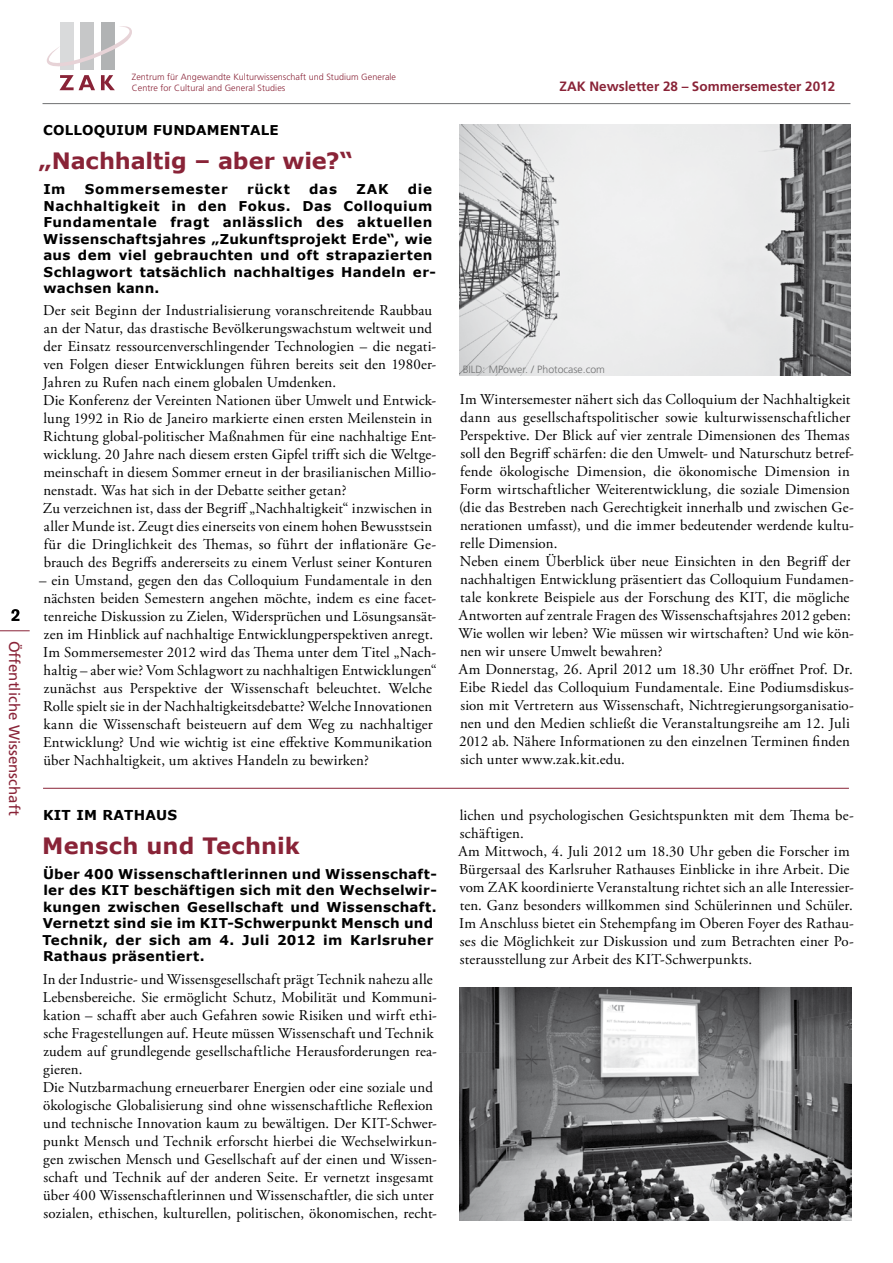
<style>
.page{position:relative;width:893px;height:1263px;background:#fff}
.page>*{position:absolute;margin:0;border:0;box-sizing:border-box;transform-origin:0 0}
.t1{font:700 22.5px "Verdana";letter-spacing:-.005em;color:#892337}
.t2{font:15px/18px "Adobe Garamond Pro";letter-spacing:.01em;color:#000}
.t3{font:15px "Frutiger LT Std";letter-spacing:.005em;color:#892337}
.t4{font:700 13.65px "Verdana";color:#000}
.t5{font:700 13.5px/16.5px "Verdana";letter-spacing:.025em;color:#000}
.t6{font:700 13.5px "Frutiger LT Std";color:#892337}
.t7{font:700 13.5px "Verdana";letter-spacing:.055em;color:#000}
.t8{font:300 10.5px "Frutiger LT Std";color:#707172}
.t9{font:300 9px/10.8px "Frutiger LT Std";letter-spacing:.005em;color:#892337}
</style>
<div class="page">
<hr style="left:43px;top:103px;width:807px;height:1px;background:#707172">
<div style="left:101px;top:22px;width:13px;height:48px;background:#b1b3b4"></div>
<div style="left:80px;top:22px;width:14px;height:48px;background:#c6c7c8"></div>
<div style="left:60px;top:22px;width:14px;height:48px;background:#d9dadb"></div>
<svg style="left:47px;top:24px;width:85px;height:66px"></svg>
<hr style="left:43px;top:788px;width:806px;height:1px;background:#892337">
<svg style="left:11px;top:609px;width:8px;height:12px"></svg>
<hr style="left:0;top:630px;width:30px;height:1px;background:#892337">
<img style="left:459px;top:987px;width:392px;height:233px">
<img style="left:459px;top:125px;width:391px;height:250px">
<p class="t3" style="left:23px;top:641px;width:176px;rotate:90deg">Öffentliche Wissenschaft</p>
<p class="t9" style="left:132px;top:72px;width:266px">Zentrum für Angewandte Kulturwissenschaft und Studium Generale<br>Centre for Cultural and General Studies</p>
<p class="t5" style="left:43px;top:122px;width:73px">Colloquiu</p>
<p class="t5" style="left:135px;top:122px;width:143px">m Fu ndame ntale</p>
<h1 class="t1" style="left:39px;top:145px;width:316px">„Nachhaltig – aber wie?“</h1>
<p class="t5" style="left:43px;top:181px;width:24px">Im</p>
<p class="t7" style="left:85px;top:180px;width:144px">Sommersemester</p>
<p class="t5" style="left:247px;top:181px;width:44px">rückt</p>
<p class="t5" style="left:309px;top:181px;width:29px">das</p>
<p class="t5" style="left:356px;top:181px;width:34px">ZAK</p>
<p class="t5" style="left:43px;top:181px;width:394px;text-indent:365px">die Nachhaltigkeit in den Fokus. Das Colloquium Fundamentale fragt anlässlich des aktuellen Wissenschaftsjahres „Zukunftsprojekt Erde“, wie aus dem viel gebrauchten und oft strapazierten Schlagwort tatsächlich nachhaltiges Handeln er&shy;wachsen kann.</p>
<p class="t2" style="left:43px;top:302px;width:395px">Der seit Beginn der Industrialisierung voranschreitende Raubbau an der Natur, das drastische Bevölkerungswachstum weltweit und der Einsatz ressourcenverschlingender Technologien – die negati&shy;ven Folgen dieser Entwicklungen führen bereits seit den 1980er-Jahren zu Rufen nach einem globalen Umdenken.<br>Die Konferenz der Vereinten Nationen über Umwelt und Entwick&shy;lung 1992 in Rio de Janeiro markierte einen ersten Meilenstein in Richtung global-politischer Maßnahmen für eine nachhaltige Ent&shy;wicklung. 20 Jahre nach diesem ersten Gipfel trifft sich die Weltge&shy;meinschaft in diesem Sommer erneut in der brasilianischen Millio&shy;nenstadt. Was hat sich in der Debatte seither getan?<br>Zu verzeichnen ist, dass der Begriff „Nachhaltigkeit“ inzwischen in aller Munde ist. Zeugt dies einerseits von einem hohen Bewusstsein für die Dringlichkeit des Themas, so führt der inflationäre Ge&shy;brauch des Begriffs andererseits zu einem Verlust seiner Konturen</p>
<p class="t2" style="left:39px;top:572px;width:399px">– ein Umstand, gegen den das Colloquium Fundamentale in den nächsten beiden Semestern angehen möchte, indem es eine facet&shy;tenreiche Diskussion zu Zielen, Widersprüchen und Lösungsansät&shy;zen im Hinblick auf nachhaltige Entwicklungperspektiven anregt.<br>Im Sommersemester 2012 wird das Thema unter dem Titel „Nach&shy;haltig – aber wie? Vom Schlagwort zu nachhaltigen Entwicklungen“ zunächst aus Perspektive der Wissenschaft beleuchtet. Welche Rolle spielt sie in der Nachhaltigkeitsdebatte? Welche Innovationen kann die Wissenschaft beisteuern auf dem Weg zu nachhaltiger Entwicklung? Und wie wichtig ist eine effektive Kommunikation über Nachhaltigkeit, um aktives Handeln zu bewirken?</p>
<p class="t4" style="left:43px;top:805px;width:71px">KIT i m rathaus</p>
<h1 class="t1" style="left:42px;top:830px;width:259px">Mensch und Technik</h1>
<p class="t5" style="left:42px;top:865px;width:396px">Über 400 Wissenschaftlerinnen und Wissenschaft&shy;ler des KIT beschäftigen sich mit den Wechselwir&shy;kungen zwischen Gesellschaft und Wissenschaft.<br>Vernetzt sind sie im KIT-Schwerpunkt Mensch und Technik, der sich am 4. Juli 2012 im Karlsruher Rathaus präsentiert.</p>
<p class="t2" style="left:43px;top:970px;width:396px">In der Industrie- und Wissensgesellschaft prägt Technik nahezu alle Lebensbereiche. Sie ermöglicht Schutz, Mobilität und Kommuni&shy;kation – schafft aber auch Gefahren sowie Risiken und wirft ethi&shy;sche Fragestellungen auf. Heute müssen Wissenschaft und Technik zudem auf grundlegende gesellschaftliche Herausforderungen rea&shy;gieren.<br>Die Nutzbarmachung erneuerbarer Energien oder eine soziale und ökologische Globalisierung sind ohne wissenschaftliche Reflexion und technische Innovation kaum zu bewältigen. Der KIT-Schwer&shy;punkt Mensch und Technik erforscht hierbei die Wechselwirkun&shy;gen zwischen Mensch und Gesellschaft auf der einen und Wissen&shy;schaft und Technik auf der anderen Seite. Er vernetzt insgesamt über 400 Wissenschaftlerinnen und Wissenschaftler, die sich unter sozialen, ethischen, kulturellen, politischen, ökonomischen, recht-</p>
<p class="t6" style="left:559px;top:78px;width:277px">ZAK Newsletter 28 – Sommersemester 2012</p>
<p class="t8" style="left:463px;top:363px;width:144px">Bild : MPower. / Photocase.com</p>
<p class="t2" style="left:459px;top:391px;width:397px">Im Wintersemester nähert sich das Colloquium der Nachhaltigkeit dann aus gesellschaftspolitischer sowie kulturwissenschaftlicher Perspektive. Der Blick auf vier zentrale Dimensionen des Themas soll den Begriff schärfen: die den Umwelt- und Naturschutz betref&shy;fende ökologische Dimension, die ökonomische Dimension in Form wirtschaftlicher Weiterentwicklung, die soziale Dimension (die das Bestreben nach Gerechtigkeit innerhalb und zwischen Ge&shy;nerationen umfasst), und die immer bedeutender werdende kultu&shy;relle Dimension.<br>Neben einem Überblick über neue Einsichten in den Begriff der nachhaltigen Entwicklung präsentiert das Colloquium Fundamen&shy;tale konkrete Beispiele aus der Forschung des KIT, die mögliche Antworten auf zentrale Fragen des Wissenschaftsjahres 2012 geben:<br>Wie wollen wir leben? Wie müssen wir wirtschaften? Und wie kön&shy;nen wir unsere Umwelt bewahren?<br>Am Donnerstag, 26. April 2012 um 18.30 Uhr eröffnet Prof. Dr.<br>Eibe Riedel das Colloquium Fundamentale. Eine Podiumsdiskus&shy;sion mit Vertretern aus Wissenschaft, Nichtregierungsorganisatio&shy;nen und den Medien schließt die Veranstaltungsreihe am 12. Juli 2012 ab. Nähere Informationen zu den einzelnen Terminen finden sich unter www.zak.kit.edu.</p>
<p class="t2" style="left:458px;top:807px;width:397px">lichen und psychologischen Gesichtspunkten mit dem Thema be&shy;schäftigen.<br>Am Mittwoch, 4. Juli 2012 um 18.30 Uhr geben die Forscher im Bürgersaal des Karlsruher Rathauses Einblicke in ihre Arbeit. Die vom ZAK koordinierte Veranstaltung richtet sich an alle Interessier&shy;ten. Ganz besonders willkommen sind Schülerinnen und Schüler.<br>Im Anschluss bietet ein Stehempfang im Oberen Foyer des Rathau&shy;ses die Möglichkeit zur Diskussion und zum Betrachten einer Po&shy;sterausstellung zur Arbeit des KIT-Schwerpunkts.</p>
</div>
